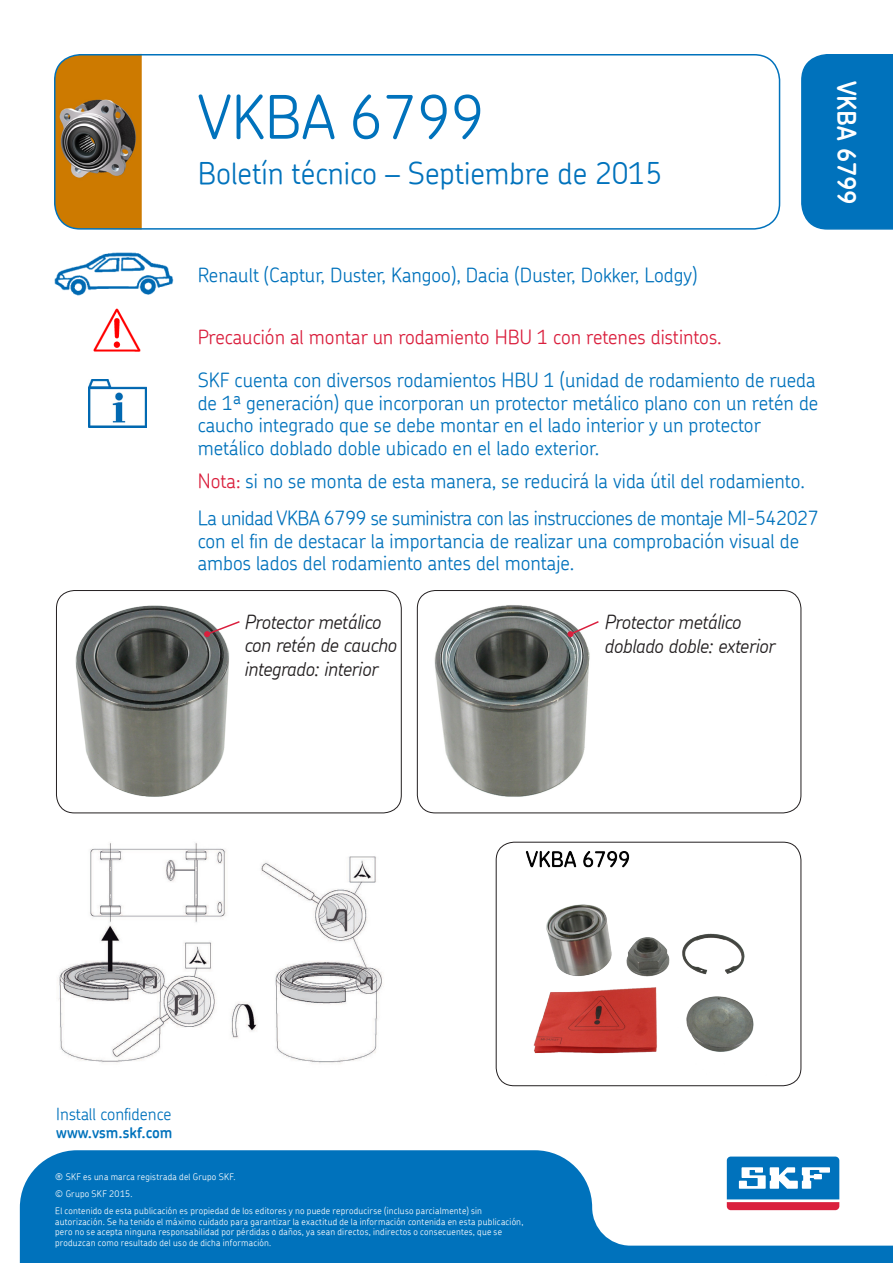
<style>
.page{position:relative;width:893px;height:1263px;background:#fff}
.page>*{position:absolute;margin:0;border:0;box-sizing:border-box;transform-origin:0 0}
.aa_title{font:300 60px "SKF Chevin";color:#0072bc}
.ab_subtitle{font:300 30px "SKF Chevin";color:#0072bc}
.ac_code_side{font:600 25.5px "SKF Chevin";color:#fff}
.ad_blue{font:300 19.5px/22.5px "SKF Chevin";color:#0072bc}
.ag_italic{font:italic 300 19.5px/23.4px "SKF Chevin";letter-spacing:-.02em;color:#231f20}
.ae_blue_nested{font:300 19.5px "SKF Chevin";color:#0072bc}
.af_red{font:300 19.5px "SKF Chevin";color:#da1f3d}
.t1{font:300 16.5px "SKF Chevin";color:#0072bc}
.t2{font:600 15px "SKF Chevin";color:#0072bc}
.t3{font:300 9px/10.5px "SKF Chevin";letter-spacing:.025em;color:#fff}
.s1{color:#da1f3d}
</style>
<div class="page">
<img style="left:55px;top:54px;width:87px;height:175px">
<div style="left:54px;top:54px;width:726px;height:176px;border:2px solid #0072bc;border-radius:26px"></div>
<img style="left:54px;top:253px;width:119px;height:43px">
<img style="left:93px;top:308px;width:48px;height:44px">
<img style="left:88px;top:380px;width:59px;height:47px">
<div style="left:801px;top:54px;width:92px;height:176px;background:#0072bc"></div>
<img style="left:58px;top:843px;width:325px;height:221px">
<img style="left:525px;top:851px;width:229px;height:203px">
<div style="left:496px;top:842px;width:305px;height:244px;border:1px solid #231f20;border-radius:18px"></div>
<img style="left:56px;top:599px;width:173px;height:202px">
<div style="left:56px;top:590px;width:345px;height:223px;border:1px solid #231f20;border-radius:18px"></div>
<img style="left:417px;top:599px;width:173px;height:202px">
<div style="left:417px;top:590px;width:384px;height:223px;border:1px solid #231f20;border-radius:18px"></div>
<svg style="left:204px;top:620px;width:36px;height:17px"></svg>
<svg style="left:567px;top:620px;width:32px;height:17px"></svg>
<svg style="left:20px;top:1150px;width:873px;height:113px;fill:#0072bc"></svg>
<svg style="left:724px;top:1154px;width:118px;height:59px"></svg>
<svg style="left:727px;top:1156px;width:112px;height:54px"></svg>
<p class="aa_title" style="left:198px;top:78px;width:288px">VKBA 6799</p>
<p class="ab_subtitle" style="left:198px;top:154px;width:466px">Boletín técnico – Septiembre de 2015</p>
<p class="ac_code_side" style="left:863px;top:81px;width:126px;rotate:90deg">VKBA 6799</p>
<p class="ad_blue" style="left:198px;top:263px;width:501px">Renault (Captur, Duster, Kangoo), Dacia (Duster, Dokker, Lodgy)</p>
<p class="af_red" style="left:198px;top:324px;width:526px">Precaución al montar un rodamiento HBU 1 con retenes distintos.</p>
<p class="ad_blue" style="left:198px;top:369px;width:622px">SKF cuenta con diversos rodamientos HBU 1 (unidad de rodamiento de rueda de 1ª generación) que incorporan un protector metálico plano con un retén de caucho integrado que se debe montar en el lado interior y un protector metálico doblado doble ubicado en el lado exterior.</p>
<p class="ae_blue_nested" style="left:198px;top:468px;width:609px"><span class="s1">Nota:</span> si no se monta de esta manera, se reducirá la vida útil del rodamiento.</p>
<p class="ad_blue" style="left:198px;top:507px;width:622px">La unidad VKBA 6799 se suministra con las instrucciones de montaje MI-542027 con el fin de destacar la importancia de realizar una comprobación visual de ambos lados del rodamiento antes del montaje.</p>
<p class="ag_italic" style="left:244px;top:610px;width:154px">Protector metálico con retén de caucho integrado: interior</p>
<p class="ag_italic" style="left:604px;top:610px;width:172px">Protector metálico doblado doble: exterior</p>
<p class="t1" style="left:56px;top:1103px;width:117px">Install confidence</p>
<p class="t2" style="left:56px;top:1123px;width:118px">www.vsm.skf.com</p>
<p class="t3" style="left:55px;top:1172px;width:182px">® SKF es una marca registrada del Grupo SKF.</p>
<p class="t3" style="left:55px;top:1188px;width:79px">© Grupo SKF 2015.</p>
<p class="t3" style="left:55px;top:1205px;width:470px">El contenido de esta publicación es propiedad de los editores y no puede reproducirse (incluso parcialmente) sin autorización. Se ha tenido el máximo cuidado para garantizar la exactitud de la información contenida en esta publicación, pero no se acepta ninguna responsabilidad por pérdidas o daños, ya sean directos, indirectos o consecuentes, que se produzcan como resultado del uso de dicha información.</p>
</div>
